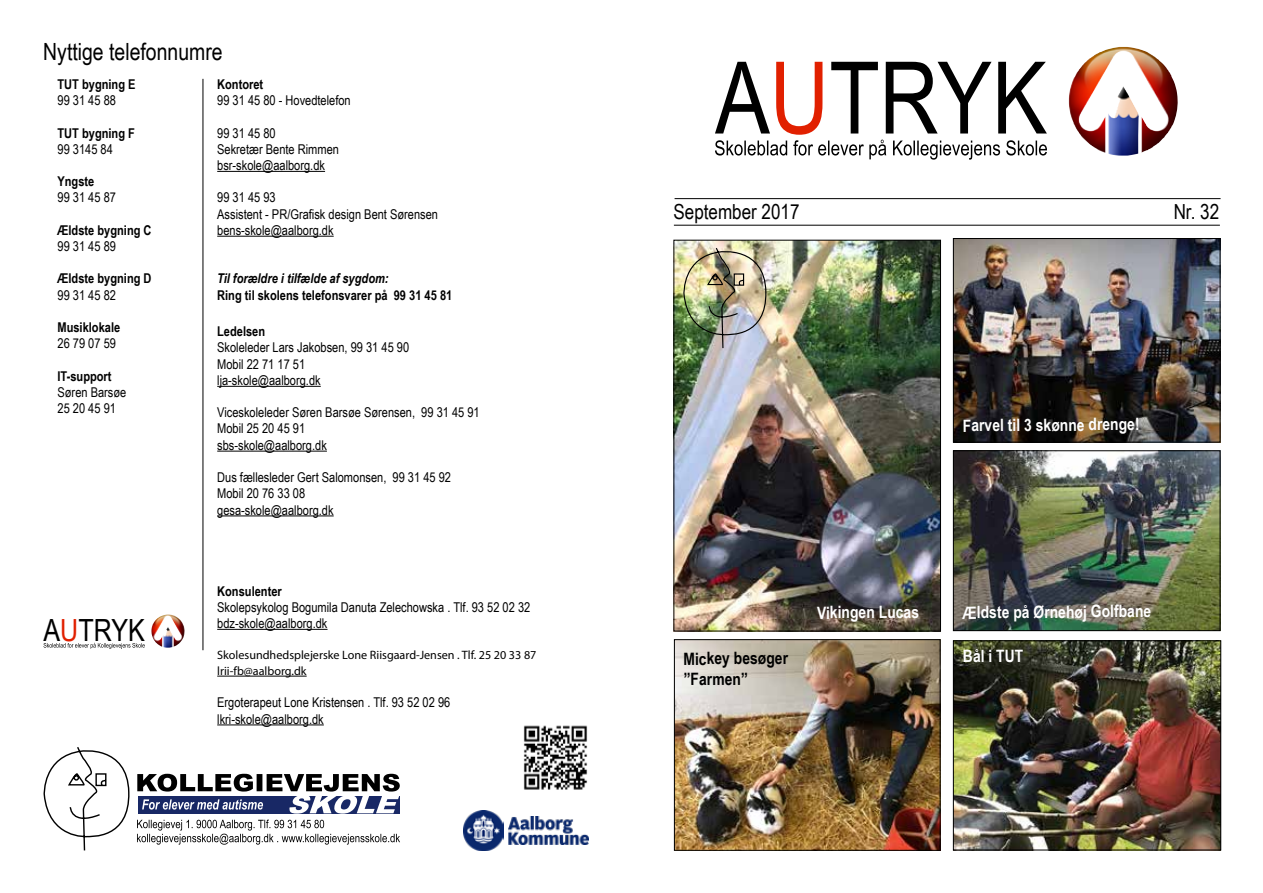
<style>
.page{position:relative;width:1263px;height:893px;background:#fff}
.page>*{position:absolute;margin:0;border:0;box-sizing:border-box;transform-origin:0 0}
.t1{font:100.2px "Arial Narrow";color:#000}
.t2{font:30.6px "Arial Narrow";color:#000}
.t3{font:23.7px "Arial Narrow";color:#000}
.t4{font:20.7px "Arial Narrow";color:#000}
.t5{font:700 16.95px "Arial Narrow";color:#fff}
.t6{font:700 16.95px/20.2px "Arial Narrow";color:#000}
.t7{font:13.5px/16.2px "Arial Narrow";color:#000}
.t8{font:700 13.5px "Arial Narrow";color:#000}
.t9{font:italic 700 13.5px "Arial Narrow";color:#000}
.t10{font:12.15px/16.2px "Myriad Pro";color:#000}
.s1{color:#e12000}
</style>
<div class="page">
<img style="left:675px;top:242px;width:264px;height:387px">
<div style="left:673px;top:240px;width:268px;height:391px;border:1px solid #000"></div>
<hr style="left:217px;top:386px;width:104px;height:1px;background:#000">
<hr style="left:217px;top:451px;width:110px;height:1px;background:#000">
<hr style="left:217px;top:515px;width:117px;height:1px;background:#000">
<hr style="left:217px;top:629px;width:111px;height:1px;background:#000">
<hr style="left:217px;top:676px;width:90px;height:1px;background:#000">
<hr style="left:217px;top:724px;width:107px;height:1px;background:#000">
<hr style="left:217px;top:171px;width:108px;height:1px;background:#000">
<hr style="left:217px;top:236px;width:117px;height:1px;background:#000">
<svg style="left:137px;top:774px;width:263px;height:40px"></svg>
<hr style="left:203px;top:79px;width:1px;height:571px;background:#000">
<img style="left:523px;top:725px;width:65px;height:65px">
<img style="left:464px;top:811px;width:40px;height:39px">
<img style="left:508px;top:817px;width:81px;height:27px">
<svg style="left:43px;top:747px;width:87px;height:104px"></svg>
<svg style="left:1076px;top:47px;width:95px;height:99px"></svg>
<img style="left:1069px;top:50px;width:69px;height:103px">
<svg style="left:715px;top:140px;width:332px;height:20px"></svg>
<svg style="left:137px;top:820px;width:263px;height:25px"></svg>
<svg style="left:154px;top:615px;width:29px;height:30px"></svg>
<img style="left:151px;top:615px;width:22px;height:32px">
<svg style="left:44px;top:643px;width:101px;height:6px"></svg>
<hr style="left:674px;top:225px;width:546px;height:1px;background:#000">
<hr style="left:674px;top:198px;width:546px;height:1px;background:#000">
<img style="left:955px;top:240px;width:263px;height:200px">
<div style="left:953px;top:238px;width:267px;height:204px;border:1px solid #000"></div>
<img style="left:955px;top:452px;width:263px;height:177px">
<div style="left:953px;top:450px;width:267px;height:181px;border:1px solid #000"></div>
<img style="left:682px;top:246px;width:86px;height:103px">
<img style="left:676px;top:641px;width:262px;height:208px">
<div style="left:674px;top:639px;width:266px;height:212px;border:1px solid #000"></div>
<img style="left:955px;top:642px;width:264px;height:206px">
<div style="left:953px;top:640px;width:268px;height:210px;border:1px solid #000"></div>
<h3 class="t3" style="left:43px;top:34px;width:181px">Nyttige telefonnumre</h3>
<p class="t8" style="left:58px;top:74px;width:80px">TUT bygning E</p>
<p class="t7" style="left:58px;top:92px;width:60px">99 31 45 88</p>
<p class="t8" style="left:58px;top:123px;width:79px">TUT bygning F</p>
<p class="t7" style="left:58px;top:140px;width:57px">99 3145 84</p>
<p class="t8" style="left:58px;top:171px;width:38px">Yngste</p>
<p class="t7" style="left:58px;top:189px;width:60px">99 31 45 87</p>
<p class="t8" style="left:58px;top:220px;width:96px">Ældste bygning C</p>
<p class="t7" style="left:58px;top:238px;width:60px">99 31 45 89</p>
<p class="t8" style="left:58px;top:268px;width:96px">Ældste bygning D</p>
<p class="t7" style="left:58px;top:286px;width:60px">99 31 45 82</p>
<p class="t8" style="left:58px;top:317px;width:64px">Musiklokale</p>
<p class="t7" style="left:58px;top:335px;width:60px">26 79 07 59</p>
<p class="t8" style="left:58px;top:366px;width:56px">IT-support</p>
<p class="t7" style="left:58px;top:383px;width:70px">Søren Barsøe<br>25 20 45 91</p>
<h2 class="t2" style="left:44px;top:608px;width:103px">A<span class="s1">U</span>TRYK</h2>
<p class="t8" style="left:217px;top:74px;width:48px">Kontoret</p>
<p class="t7" style="left:217px;top:92px;width:135px">99 31 45 80 - Hovedtelefon</p>
<p class="t7" style="left:217px;top:124px;width:123px">99 31 45 80<br>Sekretær Bente Rimmen bsr-skole@aalborg.dk</p>
<p class="t7" style="left:217px;top:189px;width:222px">99 31 45 93<br>Assistent - PR/Grafisk design Bent Sørensen bens-skole@aalborg.dk</p>
<p class="t9" style="left:217px;top:268px;width:173px">Til forældre i tilfælde af sygdom:</p>
<p class="t8" style="left:217px;top:285px;width:237px">Ring til skolens telefonsvarer på 99 31 45 81</p>
<p class="t8" style="left:217px;top:321px;width:49px">Ledelsen</p>
<p class="t7" style="left:217px;top:339px;width:194px">Skoleleder Lars Jakobsen, 99 31 45 90<br>Mobil 22 71 17 51 lja-skole@aalborg.dk</p>
<p class="t7" style="left:217px;top:404px;width:264px">Viceskoleleder Søren Barsøe Sørensen, 99 31 45 91<br>Mobil 25 20 45 91<br>sbs-skole@aalborg.dk</p>
<p class="t7" style="left:217px;top:469px;width:235px">Dus fællesleder Gert Salomonsen, 99 31 45 92<br>Mobil 20 76 33 08<br>gesa-skole@aalborg.dk</p>
<p class="t8" style="left:217px;top:580px;width:66px">Konsulenter</p>
<p class="t7" style="left:217px;top:598px;width:315px">Skolepsykolog Bogumila Danuta Zelechowska . Tlf. 93 52 02 32 bdz-skole@aalborg.dk</p>
<p class="t10" style="left:217px;top:646px;width:321px">Skolesundhedsplejerske Lone Riisgaard-Jensen . Tlf. 25 20 33 87 lrii-fb@aalborg.dk</p>
<p class="t7" style="left:217px;top:694px;width:235px">Ergoterapeut Lone Kristensen . Tlf. 93 52 02 96 lkri-skole@aalborg.dk</p>
<h1 class="t1" style="left:715px;top:25px;width:333px">A<span class="s1">U</span>TRYK</h1>
<h3 class="t4" style="left:673px;top:196px;width:127px">September 2017</h3>
<h3 class="t4" style="left:1174px;top:196px;width:47px">Nr. 32</h3>
<p class="t5" style="left:963px;top:413px;width:178px;rotate:-1deg">Farvel til 3 skønne drenge!</p>
<p class="t6" style="left:683px;top:648px;width:106px;rotate:-1deg">Mickey besøger ”Farmen”</p>
<p class="t5" style="left:817px;top:600px;width:104px;rotate:-1deg">Vikingen Lucas</p>
<p class="t5" style="left:963px;top:601px;width:190px;rotate:-1deg">Ældste på Ørnehøj Golfbane</p>
<p class="t5" style="left:962px;top:644px;width:62px;rotate:-1deg">Bål i TUT</p>
</div>
